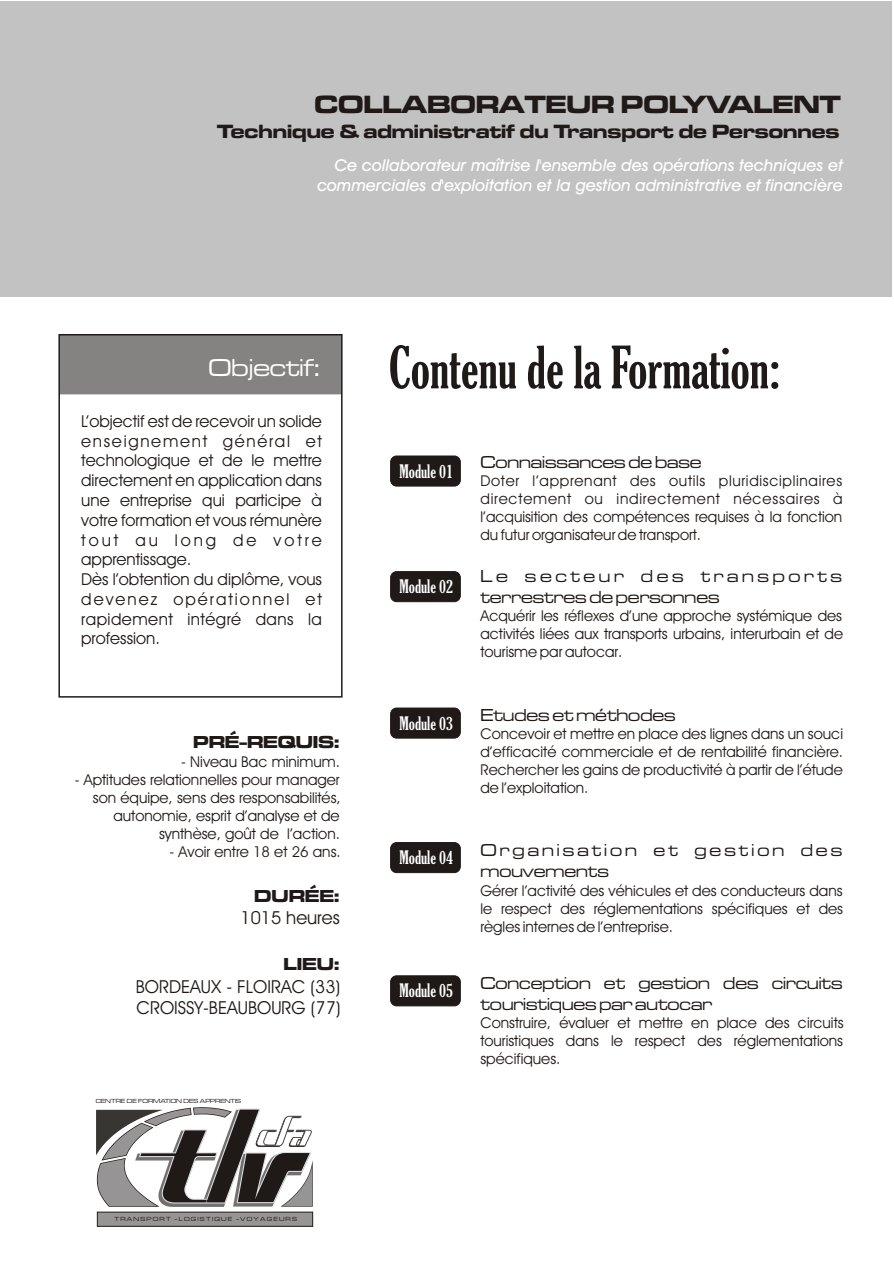
<style>
.page{position:relative;width:894px;height:1263px;background:#fff}
.page>*{position:absolute;margin:0;border:0;box-sizing:border-box;transform-origin:0 0}
.t1{font:56.4px "Gloucester MT Extra Condensed";color:#1f1a17}
.t2{font:25.95px "Microgramma D Bol Ext";color:#1f1a17}
.t3{font:25.5px "Microgramma D Med Ext";color:#fff}
.t4{font:19.95px "Microgramma D Bol Ext";color:#1f1a17}
.t5{font:18px/21.1px "Microgramma D Med Ext";color:#1f1a17}
.t6{font:18px/21.6px "Avant Garde Bk BT";color:#1f1a17}
.t7{font:18px/21.1px "Microgramma D Med Ext";letter-spacing:.1em;color:#1f1a17}
.t8{font:18px/21.1px "Microgramma D Med Ext";letter-spacing:.17em;color:#1f1a17}
.t9{font:18px "Microgramma D Bol Ext";color:#1f1a17}
.t10{font:18px "Gloucester MT Extra Condensed";color:#fff}
.t11{font:16.5px/19.8px "Avant Garde Bk BT";color:#1f1a17}
.t12{font:italic 16.5px/19.8px "Avant Garde Md BT";color:#fff;text-align:right}
.t13{font:15px/18px "Avant Garde Bk BT";color:#1f1a17;text-align:justify}
.t14{font:6.15px "Microgramma D Med Ext";letter-spacing:.2em;color:#1f1a17}
.t15{font:6.15px "Microgramma D Med Ext";color:#1f1a17}
</style>
<div class="page">
<div style="left:0;top:1px;width:892px;height:296px;background:#c2c2c2"></div>
<div style="left:61px;top:337px;width:279px;height:57px;background:#858282"></div>
<div style="left:58px;top:334px;width:285px;height:364px;border:2px solid #1f1a17"></div>
<div style="left:390px;top:456px;width:70px;height:30px;background:#1f1a17;border:1px solid #1f1a17;border-radius:6px"></div>
<div style="left:390px;top:571px;width:70px;height:31px;background:#1f1a17;border:1px solid #1f1a17;border-radius:6px"></div>
<div style="left:390px;top:708px;width:70px;height:30px;background:#1f1a17;border:1px solid #1f1a17;border-radius:6px"></div>
<div style="left:390px;top:842px;width:70px;height:31px;background:#1f1a17;border:1px solid #1f1a17;border-radius:6px"></div>
<div style="left:390px;top:976px;width:70px;height:30px;background:#1f1a17;border:1px solid #1f1a17;border-radius:6px"></div>
<svg style="left:96px;top:1107px;width:217px;height:100px"></svg>
<div style="left:97px;top:1212px;width:216px;height:15px;background:#969494;border:1px solid #1f1a17"></div>
<h2 class="t2" style="left:315px;top:92px;width:528px">COLLABORATEUR POLYVALENT</h2>
<h3 class="t4" style="left:217px;top:123px;width:624px">Technique &amp; administratif du Transport de Personnes</h3>
<p class="t12" style="left:317px;top:157px;width:527px">Ce collaborateur maîtrise l'ensemble des opérations techniques et commerciales d'exploitation et la gestion administrative et financière</p>
<h3 class="t3" style="left:208px;top:356px;width:113px">Objectif:</h3>
<p class="t11" style="left:81px;top:413px;width:242px">L’objectif est de recevoir un solide enseignement général et technologique et de le mettre directement en application dans une entreprise qui participe à votre formation et vous rémunère tout au long de votre apprentissage.<br>Dès l’obtention du diplôme, vous devenez opérationnel et rapidement intégré dans la profession.</p>
<p class="t9" style="left:193px;top:733px;width:148px">PRÉ-REQUIS:</p>
<p class="t13" style="left:181px;top:754px;width:160px">- Niveau Bac minimum.</p>
<p class="t13" style="left:75px;top:772px;width:268px;text-align:right">- Aptitudes relationnelles pour manager son équipe, sens des responsabilités, autonomie, esprit d’analyse et de synthèse, goût de l’action.</p>
<p class="t13" style="left:169px;top:844px;width:173px">- Avoir entre 18 et 26 ans.</p>
<p class="t9" style="left:254px;top:888px;width:87px">DURÉE:</p>
<p class="t6" style="left:241px;top:909px;width:101px">1015 heures</p>
<p class="t9" style="left:283px;top:956px;width:58px">LIEU:</p>
<p class="t6" style="left:136px;top:977px;width:206px">BORDEAUX - FLOIRAC (33)<br>CROISSY-BEAUBOURG (77)</p>
<p class="t15" style="left:96px;top:1098px;width:147px">CENTRE DE FORMATION DES APPRENTIS</p>
<p class="t14" style="left:114px;top:1216px;width:184px">TRANSPORT - LOGISTIQUE - VOYAGEURS</p>
<h1 class="t1" style="left:411px;top:345px;width:360px">□■▼ ■◆ ● □ ▼ □■</h1>
<p class="t10" style="left:409px;top:464px;width:23px">□ ◆●</p>
<p class="t10" style="left:409px;top:579px;width:23px">□ ◆●</p>
<p class="t10" style="left:409px;top:716px;width:46px">□ ◆● ✓</p>
<p class="t10" style="left:409px;top:850px;width:46px">□ ◆● ✔</p>
<p class="t10" style="left:409px;top:984px;width:23px">□ ◆●</p>
<p class="t5" style="left:480px;top:452px;width:223px">Connaissances de base</p>
<p class="t13" style="left:480px;top:473px;width:364px">Doter l’apprenant des outils pluridisciplinaires directement ou indirectement nécessaires à l’acquisition des compétences requises à la fonction du futur organisateur de transport.</p>
<p class="t7" style="left:480px;top:566px;width:363px">Le secteur des transports terrestres de personnes</p>
<p class="t13" style="left:480px;top:609px;width:364px">Acquérir les réflexes d’une approche systémique des activités liées aux transports urbains, interurbain et de tourisme par autocar.</p>
<p class="t5" style="left:480px;top:705px;width:197px">Etudes et méthodes</p>
<p class="t13" style="left:480px;top:726px;width:364px">Concevoir et mettre en place des lignes dans un souci d’efficacité commerciale et de rentabilité financière.<br>Rechercher les gains de productivité à partir de l’étude de l’exploitation.</p>
<p class="t8" style="left:480px;top:841px;width:363px">Organisation et gestion des mouvements</p>
<p class="t13" style="left:480px;top:883px;width:364px">Gérer l’activité des véhicules et des conducteurs dans le respect des réglementations spécifiques et des règles internes de l’entreprise.</p>
<p class="t5" style="left:480px;top:973px;width:364px">Conception et gestion des circuits touristiques par autocar</p>
<p class="t13" style="left:480px;top:1015px;width:365px">Construire, évaluer et mettre en place des circuits touristiques dans le respect des réglementations spécifiques.</p>
</div>
